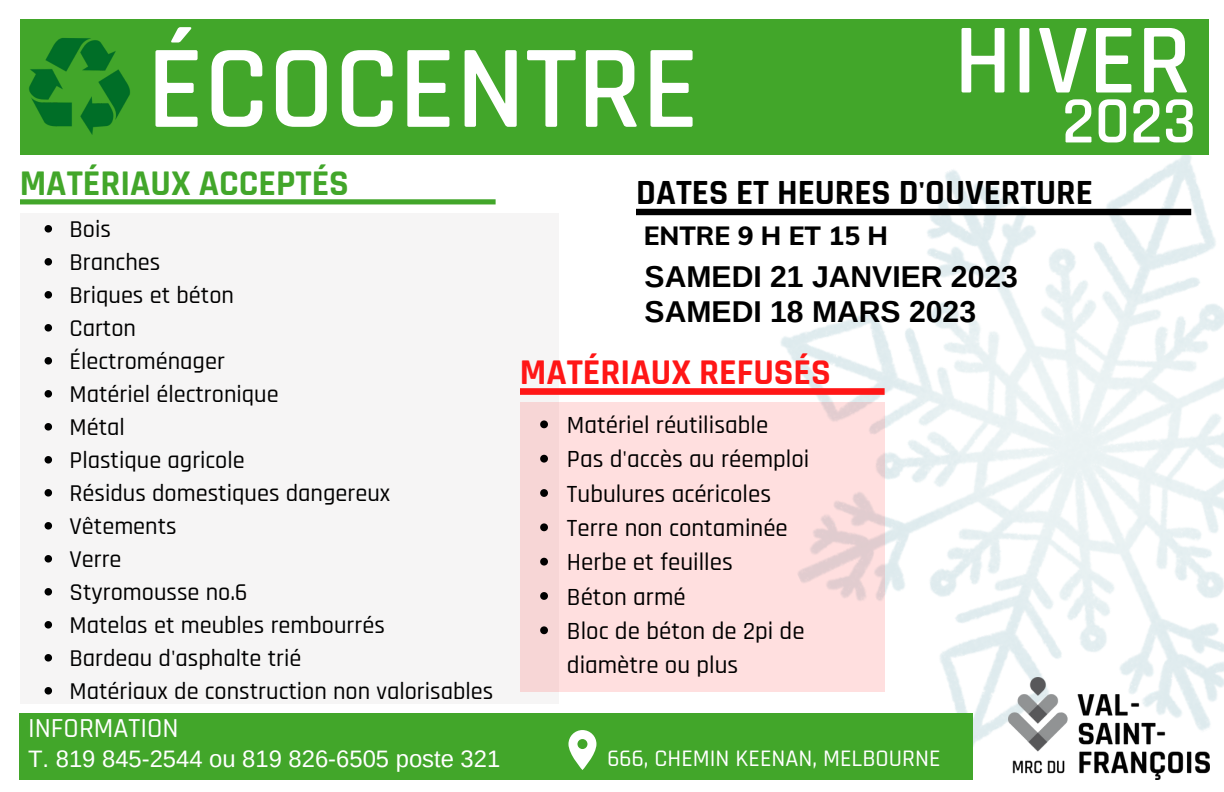
<style>
.page{position:relative;width:1224px;height:792px;background:#fff}
.page>*{position:absolute;margin:0;border:0;box-sizing:border-box;transform-origin:0 0}
.t1{font:600 119.2px "Rajdhani";color:#fff}
.t2{font:600 100.4px "Rajdhani";color:#fff}
.t3{font:600 67px "Rajdhani";color:#fff}
.t4{font:700 36.6px "Rajdhani";color:#42a62a}
.t5{font:700 36.6px "Rajdhani";color:#ff1616}
.t6{font:700 35.8px "Rajdhani";color:#000}
.t7{font:700 30.2px/35px "Arimo";color:#000}
.t8{font:500 27.8px "Rajdhani";color:#fff}
.t9{font:800 26.4px "Muli";color:#000}
.t10{font:500 25px/34.4px "Rajdhani";color:#000}
.t11{font:500 24.4px/33px "Rajdhani";color:#000}
.t12{font:500 24px "Rajdhani";color:#fff}
.t13{font:23.8px "Arimo";color:#fff}
</style>
<div class="page">
<img style="left:670px;top:154px;width:554px;height:626px">
<div style="left:20px;top:19px;width:1189px;height:135px;background:#42a62a"></div>
<img style="left:29px;top:38px;width:101px;height:97px">
<div style="left:20px;top:213px;width:538px;height:491px;background:#f6f5f5"></div>
<svg style="left:20px;top:199px;width:475px;height:5px;background:#4caa35"></svg>
<svg style="left:45px;top:225px;width:7px;height:8px"></svg>
<svg style="left:45px;top:258px;width:7px;height:8px"></svg>
<svg style="left:45px;top:291px;width:7px;height:8px"></svg>
<svg style="left:45px;top:324px;width:7px;height:8px"></svg>
<svg style="left:45px;top:357px;width:7px;height:8px"></svg>
<svg style="left:45px;top:390px;width:7px;height:8px"></svg>
<svg style="left:45px;top:423px;width:7px;height:8px"></svg>
<svg style="left:45px;top:456px;width:7px;height:8px"></svg>
<svg style="left:45px;top:489px;width:7px;height:8px"></svg>
<svg style="left:45px;top:522px;width:7px;height:8px"></svg>
<svg style="left:45px;top:555px;width:7px;height:8px"></svg>
<svg style="left:45px;top:588px;width:7px;height:8px"></svg>
<svg style="left:45px;top:621px;width:7px;height:8px"></svg>
<svg style="left:45px;top:654px;width:7px;height:8px"></svg>
<svg style="left:45px;top:687px;width:7px;height:8px"></svg>
<div style="left:20px;top:713px;width:953px;height:67px;background:#42a62a"></div>
<svg style="left:520px;top:388px;width:364px;height:7px;background:#fe2020"></svg>
<svg style="left:568px;top:730px;width:28px;height:40px"></svg>
<div style="left:520px;top:402px;width:364px;height:290px;background:#ffdfdf"></div>
<svg style="left:540px;top:420px;width:8px;height:8px"></svg>
<svg style="left:540px;top:455px;width:8px;height:8px"></svg>
<svg style="left:540px;top:489px;width:8px;height:8px"></svg>
<svg style="left:540px;top:523px;width:8px;height:8px"></svg>
<svg style="left:540px;top:558px;width:8px;height:8px"></svg>
<svg style="left:540px;top:592px;width:8px;height:8px"></svg>
<svg style="left:540px;top:626px;width:8px;height:8px"></svg>
<div style="left:636px;top:209px;width:555px;height:6px;background:#000"></div>
<img style="left:1008px;top:677px;width:201px;height:102px">
<h1 class="t1" style="left:147px;top:16px;width:554px">ÉCOCENTRE</h1>
<h3 class="t4" style="left:20px;top:161px;width:331px">MATÉRIAUX ACCEPTÉS</h3>
<p class="t11" style="left:70px;top:213px;width:425px">Bois<br>Branches<br>Briques et béton<br>Carton<br>Électroménager<br>Matériel électronique<br>Métal<br>Plastique agricole<br>Résidus domestiques dangereux<br>Vêtements<br>Verre<br>Styromousse no.6<br>Matelas et meubles rembourrés<br>Bardeau d'asphalte trié<br>Matériaux de construction non valorisables</p>
<h2 class="t2" style="left:954px;top:-1px;width:239px">HIVER</h2>
<h3 class="t3" style="left:1062px;top:80px;width:136px">2023</h3>
<h3 class="t6" style="left:636px;top:171px;width:458px">DATES ET HEURES D'OUVERTURE</h3>
<p class="t9" style="left:644px;top:218px;width:246px">ENTRE 9 H ET 15 H</p>
<p class="t7" style="left:645px;top:259px;width:375px">SAMEDI 21 JANVIER 2023<br>SAMEDI 18 MARS 2023</p>
<h3 class="t5" style="left:520px;top:350px;width:313px">MATÉRIAUX REFUSÉS</h3>
<p class="t10" style="left:567px;top:408px;width:244px">Matériel réutilisable<br>Pas d'accès au réemploi<br>Tubulures acéricoles<br>Terre non contaminée<br>Herbe et feuilles<br>Béton armé<br>Bloc de béton de 2pi de diamètre ou plus</p>
<p class="t8" style="left:28px;top:711px;width:152px">INFORMATION</p>
<p class="t13" style="left:28px;top:745px;width:474px">T. 819 845-2544 ou 819 826-6505 poste 321</p>
<p class="t12" style="left:608px;top:744px;width:335px">666, CHEMIN KEENAN, MELBOURNE</p>
</div>
